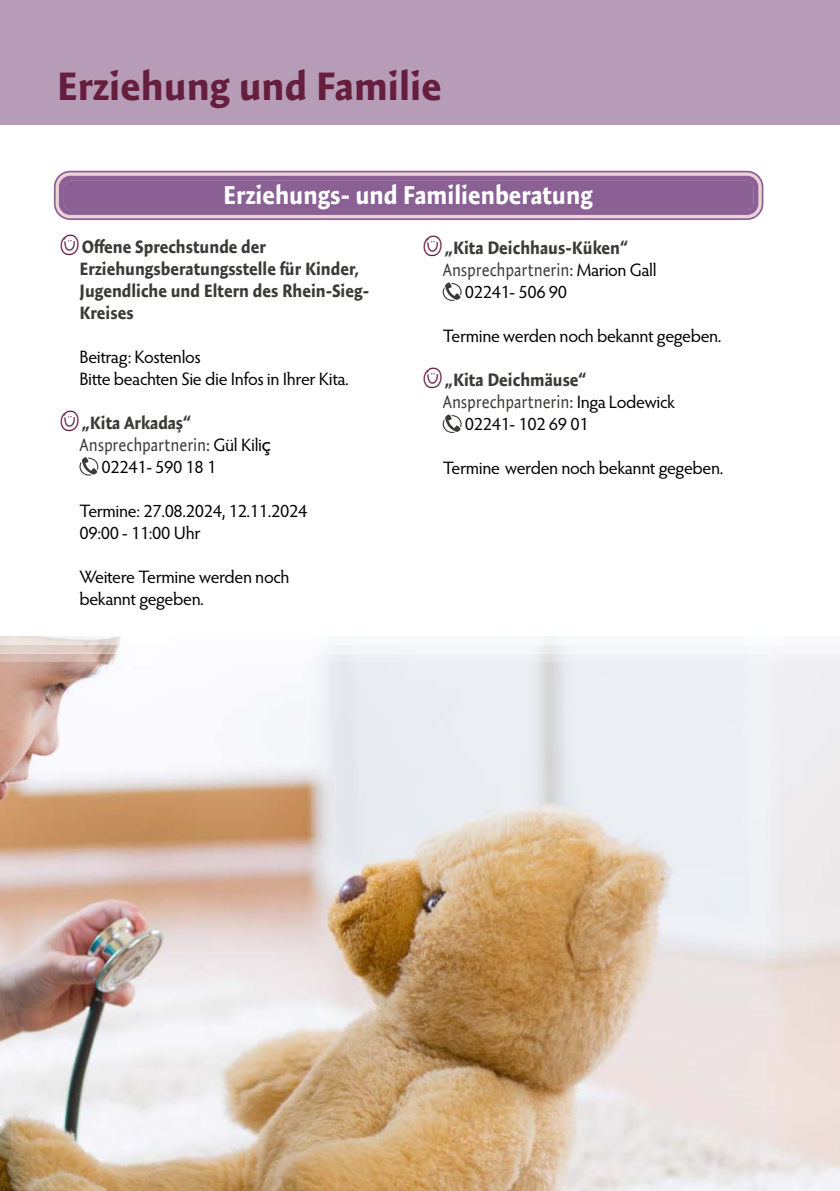
<style>
.page{position:relative;width:840px;height:1191px;background:#fff}
.page>*{position:absolute;margin:0;border:0;box-sizing:border-box;transform-origin:0 0}
.t1{font:700 40px "Expo Sans Pro";color:#651e3e}
.t2{font:700 26px "Expo Sans Pro";color:#fff;scale:.95 1}
.t3{font:18px/22px "Hypatia Sans Pro";letter-spacing:-.02em;color:#000}
.t4{font:700 18px/22px "Expo Sans Pro";color:#3a3a39;scale:.95 1}
.t5{font:18px/22px "Expo Sans Pro";letter-spacing:-.01em;color:#3a3a39;scale:.88 1}
.s1{font-family:"Hello Doodles";font-weight:400;font-size:32px;color:#651e3e}
.s2{font-family:"Hello Doodles";font-size:32px;color:#651e3e}
.s3{font-weight:700}
.s4{font-family:"Hypatia Sans Pro";color:#000}
.s5{font-family:"Altivo";color:#000}
.s6{font-weight:400}
.s7{font-family:"Hypatia Sans Pro";font-weight:400;color:#000}
</style>
<div class="page">
<div style="left:0;top:0;width:839px;height:125px;background:#b79cb7"></div>
<svg style="left:79px;top:457px;width:19px;height:18px"></svg>
<svg style="left:442px;top:282px;width:19px;height:19px"></svg>
<svg style="left:442px;top:414px;width:19px;height:19px"></svg>
<div style="left:59px;top:176px;width:699px;height:39px;background:#8a6095;border-radius:11px"></div>
<div style="left:54px;top:171px;width:709px;height:49px;border:10px solid #edd3d8;border-radius:11px"></div>
<div style="left:54px;top:171px;width:709px;height:49px;border:2px solid #8a6095;border-radius:16px"></div>
<div style="left:59px;top:176px;width:699px;height:39px;border:5px solid #8a6095;border-radius:9px"></div>
<img style="left:0;top:662px;width:839px;height:529px">
<svg style="left:0;top:645px;width:591px;height:8px;fill:#f4f6f8"></svg>
<svg style="left:0;top:653px;width:839px;height:9px;fill:#f0f2f6"></svg>
<h1 class="t1" style="left:57px;top:62px;width:386px">Erziehung und Familie</h1>
<h2 class="t2" style="left:223px;top:179px;width:390px">Erziehungs- und Familienberatung</h2>
<p class="t4" style="left:79px;top:235px;width:306px;text-indent:-23px"><span class="s1">p</span>Offene Sprechstunde der<br>Erziehungsberatungsstelle für Kinder,<br>Jugendliche und Eltern des Rhein-Sieg-<br>Kreises</p>
<p class="t3" style="left:79px;top:345px;width:271px">Beitrag: Kostenlos<br>Bitte beachten Sie die Infos in Ihrer Kita.</p>
<p class="t5" style="left:79px;top:411px;width:219px;text-indent:-23px"><span class="s2">p</span><span class="s3">„Kita Arkadaş“<br></span>Ansprechpartnerin: <span class="s4">Gül Kili</span><span class="s5">ç</span></p>
<p class="t3" style="left:101px;top:455px;width:116px">02241- 590 18 1</p>
<p class="t3" style="left:79px;top:499px;width:229px">Termine: 27.08.2024, 12.11.2024<br>09:00 - 11:00 Uhr</p>
<p class="t3" style="left:79px;top:565px;width:211px">Weitere Termine werden noch bekannt gegeben.</p>
<p class="t4" style="left:442px;top:236px;width:226px;text-indent:-23px"><span class="s1">p</span>„Kita Deichhaus-Küken“<br><span class="s6">Ansprechpartnerin:</span> <span class="s7">Marion Gall</span></p>
<p class="t3" style="left:464px;top:280px;width:104px">02241- 506 90</p>
<p class="t3" style="left:442px;top:324px;width:280px">Termine werden noch bekannt gegeben.</p>
<p class="t5" style="left:442px;top:369px;width:265px;text-indent:-23px"><span class="s2">p</span><span class="s3">„Kita Deichmäuse“<br></span>Ansprechpartnerin: <span class="s4">Inga Lodewick</span></p>
<p class="t3" style="left:464px;top:412px;width:125px">02241- 102 69 01</p>
<p class="t3" style="left:442px;top:456px;width:282px">Termine werden noch bekannt gegeben.</p>
</div>
